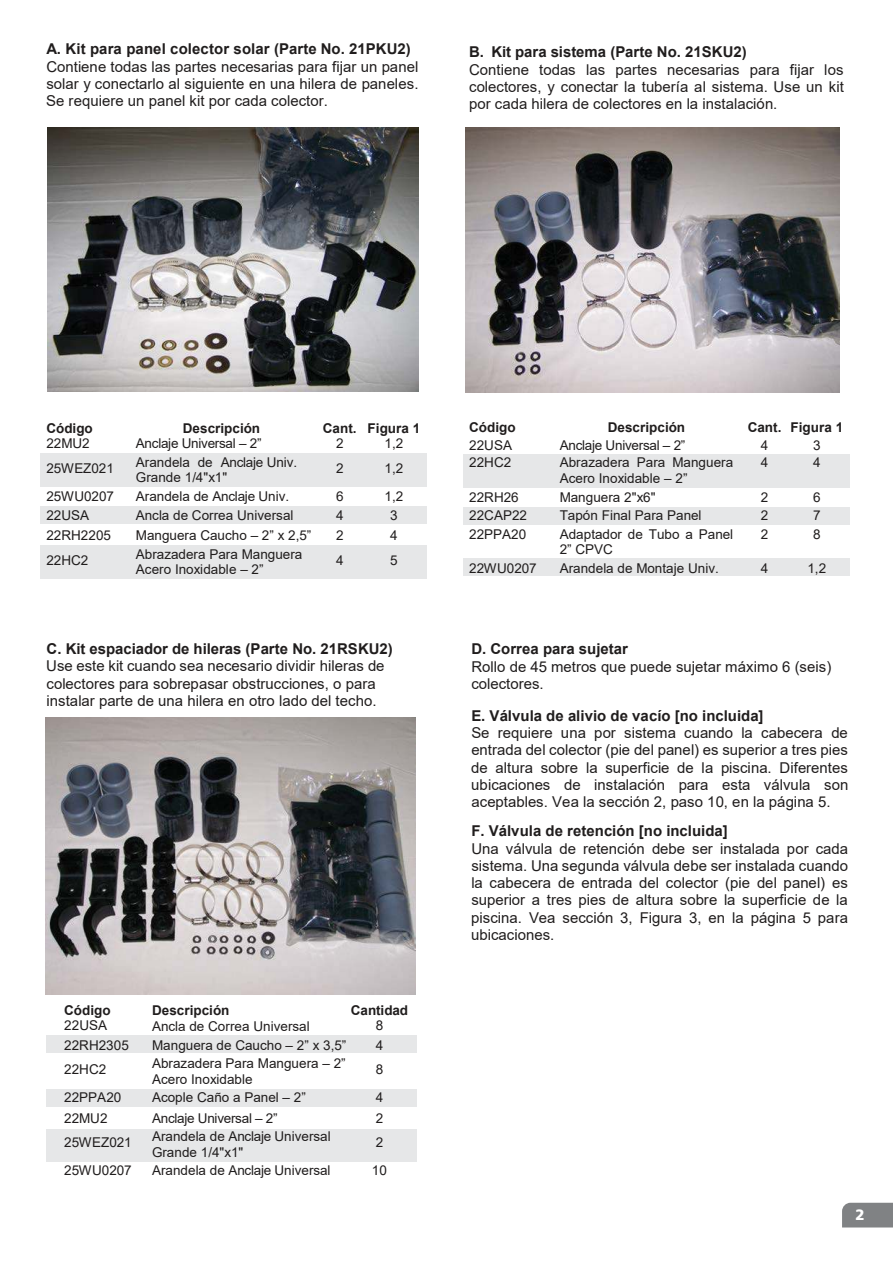
<style>
.page{position:relative;width:893px;height:1263px;background:#fff}
.page>*{position:absolute;margin:0;border:0;box-sizing:border-box;transform-origin:0 0}
.t1{font:15px/17.2px "Arial";color:#201d1d;text-align:justify}
.t2{font:700 15px "Arial";color:#201d1d}
.t3{font:900 15px "Frutiger LT Std";color:#fff}
.t4{font:13.5px/15.5px "Arial";color:#201d1d}
.t5{font:700 13.5px "Arial";color:#201d1d}
.t6{font:13.5px "Arial";letter-spacing:-.02em;color:#201d1d}
</style>
<div class="page">
<div style="left:40px;top:453px;width:387px;height:34px;background:#e6e7e8"></div>
<div style="left:40px;top:545px;width:387px;height:34px;background:#e6e7e8"></div>
<div style="left:40px;top:506px;width:387px;height:17px;background:#e6e7e8"></div>
<div style="left:463px;top:455px;width:387px;height:33px;background:#e6e7e8"></div>
<div style="left:463px;top:508px;width:387px;height:17px;background:#e6e7e8"></div>
<div style="left:463px;top:559px;width:387px;height:17px;background:#e6e7e8"></div>
<div style="left:46px;top:1036px;width:371px;height:17px;background:#e6e7e8"></div>
<div style="left:46px;top:1090px;width:371px;height:17px;background:#e6e7e8"></div>
<div style="left:46px;top:1129px;width:371px;height:32px;background:#e6e7e8"></div>
<svg style="left:842px;top:1203px;width:51px;height:24px"></svg>
<img style="left:47px;top:128px;width:372px;height:264px">
<img style="left:465px;top:128px;width:374px;height:264px">
<img style="left:46px;top:718px;width:369px;height:276px">
<p class="t2" style="left:46px;top:43px;width:366px">A. Kit para panel colector solar (Parte No. 21PKU2)</p>
<p class="t1" style="left:46px;top:59px;width:374px">Contiene todas las partes necesarias para fijar un panel solar y conectarlo al siguiente en una hilera de paneles.<br>Se requiere un panel kit por cada colector.</p>
<p class="t2" style="left:469px;top:46px;width:279px">B. Kit para sistema (Parte No. 21SKU2)</p>
<p class="t1" style="left:469px;top:62px;width:376px">Contiene todas las partes necesarias para fijar los colectores, y conectar la tubería al sistema. Use un kit por cada hilera de colectores en la instalación.</p>
<p class="t5" style="left:46px;top:423px;width:48px">Código</p>
<p class="t5" style="left:183px;top:423px;width:79px">Descripción</p>
<p class="t5" style="left:323px;top:423px;width:99px">Cant. Figura 1</p>
<p class="t4" style="left:46px;top:437px;width:45px">22MU2</p>
<p class="t6" style="left:136px;top:439px;width:127px">Anclaje Universal – 2”</p>
<p class="t4" style="left:336px;top:437px;width:9px">2</p>
<p class="t4" style="left:385px;top:437px;width:20px">1,2</p>
<p class="t4" style="left:46px;top:462px;width:69px">25WEZ021</p>
<p class="t4" style="left:136px;top:456px;width:163px">Arandela de Anclaje Univ.<br>Grande 1/4"x1"</p>
<p class="t4" style="left:336px;top:462px;width:9px">2</p>
<p class="t4" style="left:384px;top:462px;width:20px">1,2</p>
<p class="t4" style="left:46px;top:490px;width:69px">25WU0207</p>
<p class="t4" style="left:136px;top:490px;width:155px">Arandela de Anclaje Univ.</p>
<p class="t4" style="left:336px;top:490px;width:9px">6</p>
<p class="t4" style="left:384px;top:490px;width:20px">1,2</p>
<p class="t4" style="left:46px;top:508px;width:44px">22USA</p>
<p class="t4" style="left:136px;top:508px;width:159px">Ancla de Correa Universal</p>
<p class="t4" style="left:336px;top:508px;width:9px">4</p>
<p class="t4" style="left:390px;top:508px;width:9px">3</p>
<p class="t4" style="left:46px;top:529px;width:66px">22RH2205</p>
<p class="t4" style="left:136px;top:529px;width:177px">Manguera Caucho – 2” x 2,5”</p>
<p class="t4" style="left:336px;top:529px;width:9px">2</p>
<p class="t4" style="left:390px;top:529px;width:9px">4</p>
<p class="t4" style="left:46px;top:553px;width:44px">22HC2</p>
<p class="t4" style="left:136px;top:547px;width:168px">Abrazadera Para Manguera<br>Acero Inoxidable – 2”</p>
<p class="t4" style="left:336px;top:553px;width:9px">4</p>
<p class="t4" style="left:390px;top:553px;width:9px">5</p>
<p class="t2" style="left:47px;top:643px;width:348px">C. Kit espaciador de hileras (Parte No. 21RSKU2)</p>
<p class="t1" style="left:46px;top:659px;width:340px;text-align:left">Use este kit cuando sea necesario dividir hileras de colectores para sobrepasar obstrucciones, o para instalar parte de una hilera en otro lado del techo.</p>
<p class="t5" style="left:64px;top:1005px;width:48px">Código</p>
<p class="t5" style="left:152px;top:1005px;width:79px">Descripción</p>
<p class="t5" style="left:351px;top:1005px;width:59px">Cantidad</p>
<p class="t4" style="left:64px;top:1019px;width:44px">22USA</p>
<p class="t4" style="left:152px;top:1020px;width:159px">Ancla de Correa Universal</p>
<p class="t4" style="left:376px;top:1019px;width:9px">8</p>
<p class="t4" style="left:64px;top:1038px;width:66px">22RH2305</p>
<p class="t4" style="left:152px;top:1038px;width:196px">Manguera de Caucho – 2” x 3,5”</p>
<p class="t4" style="left:376px;top:1038px;width:9px">4</p>
<p class="t4" style="left:64px;top:1063px;width:44px">22HC2</p>
<p class="t4" style="left:152px;top:1057px;width:195px">Abrazadera Para Manguera – 2”<br>Acero Inoxidable</p>
<p class="t4" style="left:376px;top:1063px;width:9px">8</p>
<p class="t4" style="left:64px;top:1091px;width:59px">22PPA20</p>
<p class="t4" style="left:152px;top:1091px;width:155px">Acople Caño a Panel – 2”</p>
<p class="t4" style="left:376px;top:1091px;width:9px">4</p>
<p class="t4" style="left:64px;top:1112px;width:45px">22MU2</p>
<p class="t6" style="left:152px;top:1113px;width:127px">Anclaje Universal – 2”</p>
<p class="t4" style="left:376px;top:1112px;width:9px">2</p>
<p class="t4" style="left:64px;top:1136px;width:69px">25WEZ021</p>
<p class="t4" style="left:152px;top:1130px;width:180px">Arandela de Anclaje Universal<br>Grande 1/4"x1"</p>
<p class="t4" style="left:376px;top:1136px;width:9px">2</p>
<p class="t4" style="left:64px;top:1164px;width:69px">25WU0207</p>
<p class="t4" style="left:152px;top:1164px;width:180px">Arandela de Anclaje Universal</p>
<p class="t4" style="left:372px;top:1164px;width:17px">10</p>
<p class="t5" style="left:469px;top:422px;width:48px">Código</p>
<p class="t5" style="left:608px;top:422px;width:79px">Descripción</p>
<p class="t5" style="left:748px;top:422px;width:97px">Cant. Figura 1</p>
<p class="t4" style="left:469px;top:439px;width:44px">22USA</p>
<p class="t6" style="left:560px;top:440px;width:127px">Anclaje Universal – 2”</p>
<p class="t4" style="left:761px;top:439px;width:9px">4</p>
<p class="t4" style="left:813px;top:439px;width:9px">3</p>
<p class="t4" style="left:469px;top:456px;width:44px">22HC2</p>
<p class="t4" style="left:560px;top:456px;width:175px">Abrazadera Para Manguera<br>Acero Inoxidable – 2”</p>
<p class="t4" style="left:761px;top:456px;width:9px">4</p>
<p class="t4" style="left:813px;top:456px;width:9px">4</p>
<p class="t4" style="left:469px;top:490px;width:51px">22RH26</p>
<p class="t4" style="left:560px;top:490px;width:97px">Manguera 2"x6"</p>
<p class="t4" style="left:761px;top:490px;width:9px">2</p>
<p class="t4" style="left:813px;top:490px;width:9px">6</p>
<p class="t4" style="left:469px;top:509px;width:59px">22CAP22</p>
<p class="t4" style="left:560px;top:509px;width:143px">Tapón Final Para Panel</p>
<p class="t4" style="left:761px;top:509px;width:9px">2</p>
<p class="t4" style="left:813px;top:509px;width:9px">7</p>
<p class="t4" style="left:469px;top:527px;width:59px">22PPA20</p>
<p class="t4" style="left:560px;top:527px;width:175px">Adaptador de Tubo a Panel<br>2” CPVC</p>
<p class="t4" style="left:761px;top:527px;width:9px">2</p>
<p class="t4" style="left:813px;top:527px;width:9px">8</p>
<p class="t4" style="left:469px;top:561px;width:69px">22WU0207</p>
<p class="t4" style="left:560px;top:561px;width:161px">Arandela de Montaje Univ.</p>
<p class="t4" style="left:761px;top:561px;width:9px">4</p>
<p class="t4" style="left:807px;top:561px;width:20px">1,2</p>
<p class="t2" style="left:471px;top:643px;width:158px">D. Correa para sujetar</p>
<p class="t1" style="left:471px;top:659px;width:361px">Rollo de 45 metros que puede sujetar máximo 6 (seis) colectores.</p>
<p class="t2" style="left:471px;top:710px;width:294px">E. Válvula de alivio de vacío [no incluida]</p>
<p class="t1" style="left:471px;top:726px;width:379px">Se requiere una por sistema cuando la cabecera de entrada del colector (pie del panel) es superior a tres pies de altura sobre la superficie de la piscina. Diferentes ubicaciones de instalación para esta válvula son aceptables. Vea la sección 2, paso 10, en la página 5.</p>
<p class="t2" style="left:471px;top:825px;width:258px">F. Válvula de retención [no incluida]</p>
<p class="t1" style="left:471px;top:841px;width:378px">Una válvula de retención debe ser instalada por cada sistema. Una segunda válvula debe ser instalada cuando la cabecera de entrada del colector (pie del panel) es superior a tres pies de altura sobre la superficie de la piscina. Vea sección 3, Figura 3, en la página 5 para ubicaciones.</p>
<p class="t3" style="left:856px;top:1206px;width:11px">2</p>
</div>
